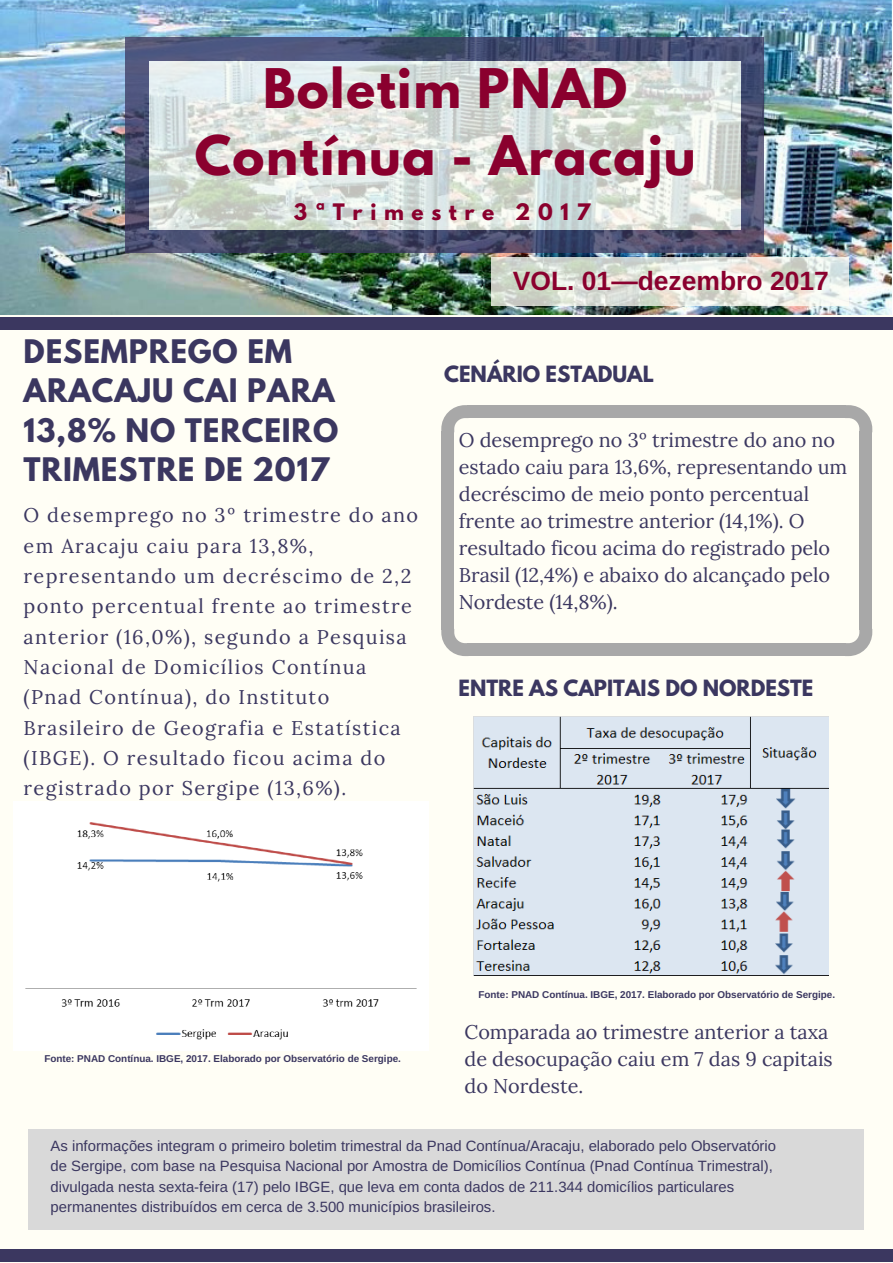
<style>
.page{position:relative;width:893px;height:1263px;background:#fff}
.page>*{position:absolute;margin:0;border:0;box-sizing:border-box;transform-origin:0 0}
.t1{font:700 48.3px/67.5px "League Spartan";letter-spacing:.03em;color:#8a002e;text-align:center}
.t2{font:700 28.8px/39.3px "League Spartan";letter-spacing:.03em;color:#3b3760}
.t3{font:700 26.4px "Arimo";color:#8a002e}
.t4{font:700 20.1px "League Spartan";letter-spacing:.38em;color:#8a002e}
.t5{font:19.8px/27px "Lora";color:#3b3760}
.t6{font:19.8px/30.3px "Lora";letter-spacing:.07em;color:#3b3760}
.t7{font:700 19.8px "League Spartan";color:#3b3760}
.t8{font:14.85px/20.2px "Arimo";color:#3b3760}
.t9{font:700 9.9px "Arimo";color:#3b3760}
</style>
<div class="page">
<img style="left:0;top:0;width:891px;height:315px">
<div style="left:0;top:316px;width:892px;height:946px;background:#fffef5"></div>
<div style="left:0;top:1249px;width:892px;height:12px;background:#3b3760"></div>
<div style="left:0;top:317px;width:892px;height:12px;background:#3b3760"></div>
<svg style="left:148px;top:61px;width:593px;height:169px"></svg>
<svg style="left:743px;top:231px;width:21px;height:21px"></svg>
<svg style="left:125px;top:61px;width:23px;height:169px"></svg>
<svg style="left:125px;top:230px;width:22px;height:22px"></svg>
<svg style="left:741px;top:61px;width:23px;height:170px"></svg>
<svg style="left:147px;top:230px;width:596px;height:22px"></svg>
<svg style="left:743px;top:38px;width:21px;height:23px"></svg>
<svg style="left:125px;top:38px;width:22px;height:23px"></svg>
<svg style="left:147px;top:38px;width:596px;height:23px"></svg>
<svg style="left:491px;top:257px;width:358px;height:49px"></svg>
<div style="left:25px;top:822px;width:392px;height:218px;background:#fff"></div>
<div style="left:28px;top:1130px;width:835px;height:100px;background:#d9d9d9"></div>
<div style="left:467px;top:405px;width:378px;height:13px;background:#a8a8a8"></div>
<svg style="left:845px;top:405px;width:27px;height:26px"></svg>
<svg style="left:441px;top:405px;width:26px;height:27px"></svg>
<div style="left:859px;top:431px;width:13px;height:199px;background:#a8a8a8"></div>
<svg style="left:845px;top:630px;width:27px;height:26px"></svg>
<div style="left:441px;top:431px;width:13px;height:199px;background:#a8a8a8"></div>
<div style="left:467px;top:643px;width:378px;height:13px;background:#a8a8a8"></div>
<svg style="left:441px;top:629px;width:26px;height:27px"></svg>
<img style="left:473px;top:716px;width:355px;height:260px">
<h1 class="t1" style="left:195px;top:61px;width:502px">Boletim PNAD<br>Contínua - Aracaju</h1>
<h3 class="t4" style="left:294px;top:202px;width:298px">3ªTrimestre 2017</h3>
<h2 class="t2" style="left:24px;top:335px;width:316px">DESEMPREGO EM<br>ARACAJU CAI PARA<br>13,8% NO TERCEIRO<br>TRIMESTRE DE 2017</h2>
<p class="t6" style="left:24px;top:500px;width:396px">O desemprego no 3º trimestre do ano em Aracaju caiu para 13,8%, representando um decréscimo de 2,2 ponto percentual frente ao trimestre anterior (16,0%), segundo a Pesquisa Nacional de Domicílios Contínua (Pnad Contínua), do Instituto Brasileiro de Geografia e Estatística (IBGE). O resultado ficou acima do registrado por Sergipe (13,6%).</p>
<h3 class="t3" style="left:513px;top:266px;width:317px">VOL. 01—dezembro 2017</h3>
<h3 class="t7" style="left:444px;top:364px;width:211px">CENÁRIO ESTADUAL</h3>
<p class="t5" style="left:459px;top:427px;width:390px">O desemprego no 3º trimestre do ano no estado caiu para 13,6%, representando um decréscimo de meio ponto percentual frente ao trimestre anterior (14,1%). O resultado ficou acima do registrado pelo Brasil (12,4%) e abaixo do alcançado pelo Nordeste (14,8%).</p>
<h3 class="t7" style="left:458px;top:678px;width:356px">ENTRE AS CAPITAIS DO NORDESTE</h3>
<p class="t9" style="left:44px;top:1053px;width:358px">Fonte: PNAD Contínua. IBGE, 2017. Elaborado por Observatório de Sergipe.</p>
<p class="t9" style="left:478px;top:989px;width:358px">Fonte: PNAD Contínua. IBGE, 2017. Elaborado por Observatório de Sergipe.</p>
<h3 class="t5" style="left:464px;top:1018px;width:370px">Comparada ao trimestre anterior a taxa de desocupação caiu em 7 das 9 capitais do Nordeste.</h3>
<p class="t8" style="left:51px;top:1136px;width:727px">As informações integram o primeiro boletim trimestral da Pnad Contínua/Aracaju, elaborado pelo Observatório de Sergipe, com base na Pesquisa Nacional por Amostra de Domicílios Contínua (Pnad Contínua Trimestral), divulgada nesta sexta-feira (17) pelo IBGE, que leva em conta dados de 211.344 domicílios particulares permanentes distribuídos em cerca de 3.500 municípios brasileiros.</p>
</div>
